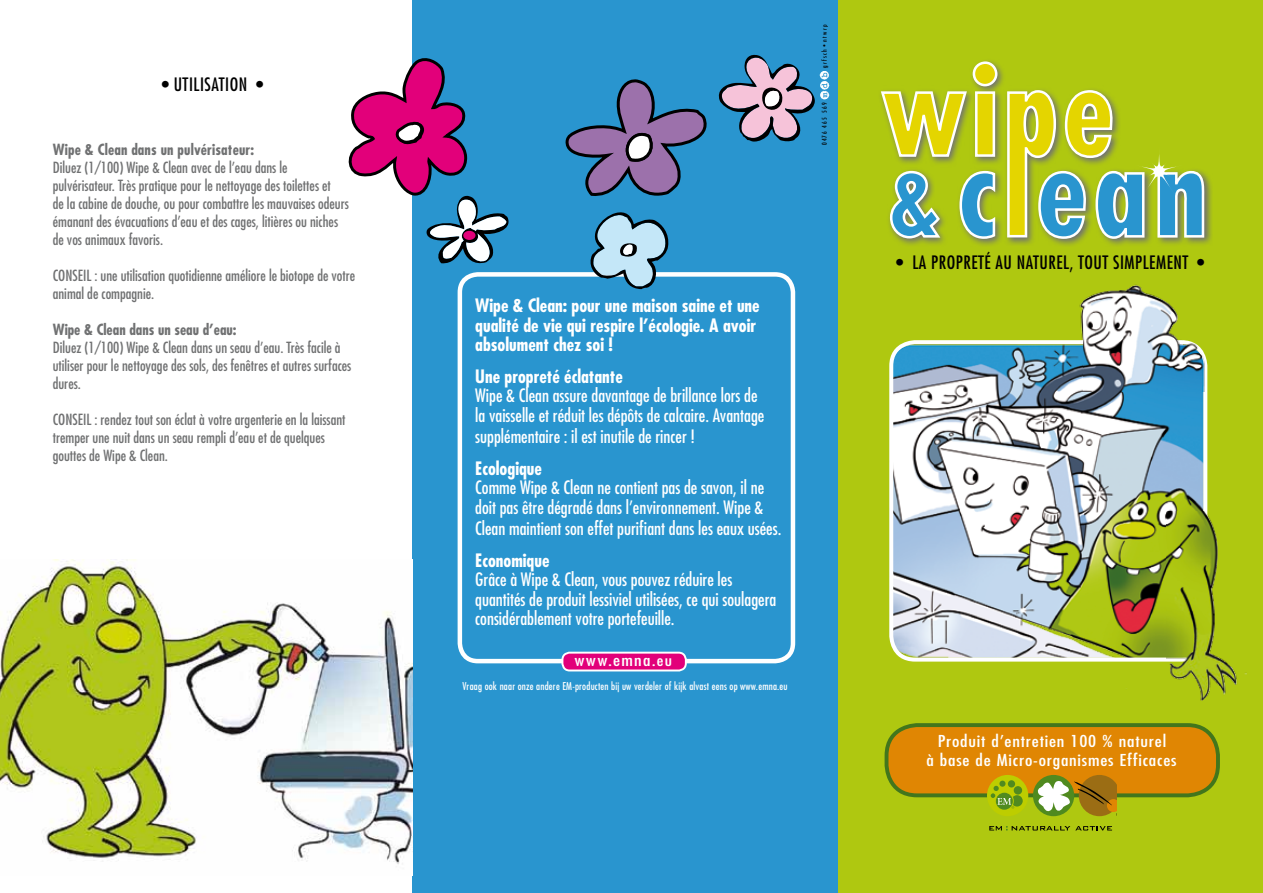
<style>
.page{position:relative;width:1263px;height:893px;background:#fff}
.page>*{position:absolute;margin:0;border:0;box-sizing:border-box;transform-origin:0 0}
.t1{font:condensed 18px/19.5px "Futura";color:#fff}
.t2{font:700 condensed 18px/19.5px "Futura";color:#fff}
.t3{font:condensed 18px "Futura";letter-spacing:.08em;color:#000}
.t4{font:condensed 18px "Futura";letter-spacing:.13em;color:#000}
.t5{font:condensed 16.05px/19.5px "Futura";letter-spacing:.04em;color:#fff;text-align:center;scale:1.22 1}
.t6{font:condensed 15.9px "Futura";letter-spacing:.07em;color:#fff;scale:1.22 1}
.t7{font:condensed 15px/18px "Futura";color:#707172}
.t8{font:700 condensed 15px "Futura";letter-spacing:.01em;color:#707172}
.t9{font:condensed 10.5px "Futura";letter-spacing:.02em;color:#fff}
.t10{font:500 condensed 6.45px "Futura";letter-spacing:.2em;color:#000}
.s1{font-size:15.15px}
</style>
<div class="page">
<div style="left:838px;top:0;width:425px;height:893px;background:#afc810"></div>
<div style="left:412px;top:0;width:426px;height:893px;background:#2995cf"></div>
<div style="left:458px;top:272px;width:337px;height:391px;border:4px solid #fff;border-radius:18px"></div>
<img style="left:894px;top:301px;width:314px;height:388px">
<div style="left:889px;top:340px;width:318px;height:322px;border:4px solid #fff;border-radius:24px"></div>
<img style="left:1083px;top:284px;width:125px;height:108px">
<img style="left:1167px;top:512px;width:80px;height:189px">
<svg style="left:899px;top:174px;width:313px;height:71px"></svg>
<svg style="left:880px;top:61px;width:325px;height:179px"></svg>
<div style="left:562px;top:653px;width:124px;height:17px;background:#e2007a;border-radius:7px"></div>
<div style="left:561px;top:652px;width:126px;height:19px;border:2px solid #fff;border-radius:7px"></div>
<img style="left:0;top:560px;width:412px;height:304px">
<img style="left:819px;top:71px;width:11px;height:29px">
<svg style="left:587px;top:212px;width:87px;height:77px"></svg>
<svg style="left:348px;top:58px;width:161px;height:206px"></svg>
<svg style="left:565px;top:54px;width:250px;height:142px"></svg>
<div style="left:886px;top:725px;width:332px;height:70px;background:#e08603;border-radius:31px"></div>
<div style="left:884px;top:723px;width:336px;height:74px;border:4px solid #42761c;border-radius:31px"></div>
<svg style="left:989px;top:826px;width:123px;height:4px"></svg>
<div style="left:987px;top:775px;width:41px;height:41px;background:#bdcd00;border-radius:50%"></div>
<div style="left:1033px;top:775px;width:41px;height:41px;background:#508a1f;border-radius:50%"></div>
<svg style="left:1037px;top:775px;width:79px;height:41px"></svg>
<svg style="left:991px;top:781px;width:32px;height:28px"></svg>
<p class="t4" style="left:162px;top:73px;width:103px">• Utilisation •</p>
<p class="t8" style="left:53px;top:140px;width:203px">Wipe &amp; Clean dans un pulvérisateur:</p>
<p class="t7" style="left:53px;top:158px;width:298px">Diluez (1/100) Wipe &amp; Clean avec de l’eau dans le pulvérisateur. Très pratique pour le nettoyage des toilettes et<br>de la cabine de douche, ou pour combattre les mauvaises odeurs émanant des évacuations d’eau et des cages, litières ou niches de vos animaux favoris.</p>
<p class="t7" style="left:53px;top:266px;width:304px">CONSEIL : une utilisation quotidienne améliore le biotope de votre animal de compagnie.</p>
<p class="t8" style="left:53px;top:320px;width:185px">Wipe &amp; Clean dans un seau d’eau:</p>
<p class="t7" style="left:53px;top:338px;width:300px">Diluez (1/100) Wipe &amp; Clean dans un seau d’eau. Très facile à utiliser pour le nettoyage des sols, des fenêtres et autres surfaces dures.</p>
<p class="t7" style="left:53px;top:410px;width:294px">CONSEIL : rendez tout son éclat à votre argenterie en la laissant tremper une nuit dans un seau rempli d’eau et de quelques gouttes de Wipe &amp; Clean.</p>
<p class="t10" style="left:820px;top:68px;width:44px;rotate:-90deg">grfsch•ntwrp</p>
<p class="t10" style="left:820px;top:145px;width:44px;rotate:-90deg">0476 465 569</p>
<p class="t2" style="left:475px;top:296px;width:286px">Wipe &amp; Clean: pour une maison saine et une qualité de vie qui respire l’écologie. A avoir absolument chez soi !</p>
<p class="t2" style="left:475px;top:366px;width:149px">Une propreté éclatante</p>
<p class="t1" style="left:475px;top:386px;width:291px">Wipe &amp; Clean assure davantage de brillance lors de la vaisselle et réduit les dépôts de calcaire. Avantage</p>
<p class="t1" style="left:475px;top:427px;width:221px">supplémentaire : il est inutile de rincer !</p>
<p class="t2" style="left:475px;top:458px;width:68px">Ecologique</p>
<p class="t1" style="left:475px;top:478px;width:290px">Comme Wipe &amp; Clean ne contient pas de savon, il ne doit pas être dégradé dans l’environnement. Wipe &amp;</p>
<p class="t1" style="left:475px;top:519px;width:308px">Clean maintient son effet purifiant dans les eaux usées.</p>
<p class="t2" style="left:475px;top:551px;width:76px">Economique</p>
<p class="t1" style="left:475px;top:570px;width:303px">Grâce à Wipe &amp; Clean, vous pouvez réduire les quantités de produit lessiviel utilisées, ce qui soulagera considérablement votre portefeuille.</p>
<p class="t6" style="left:575px;top:650px;width:81px">www.emna.<span class="s1">eu</span></p>
<p class="t9" style="left:463px;top:680px;width:327px">Vraag ook naar onze andere EM-producten bij uw verdeler of kijk alvast eens op www.emna.eu</p>
<p class="t3" style="left:896px;top:252px;width:238px">• La propreté au naturel, tout simpleme</p>
<p class="t4" style="left:1173px;top:252px;width:33px">nt •</p>
<p class="t5" style="left:926px;top:731px;width:206px">Produit d’entretien 100 % naturel<br>à base de Micro-organismes Efficaces</p>
</div>
